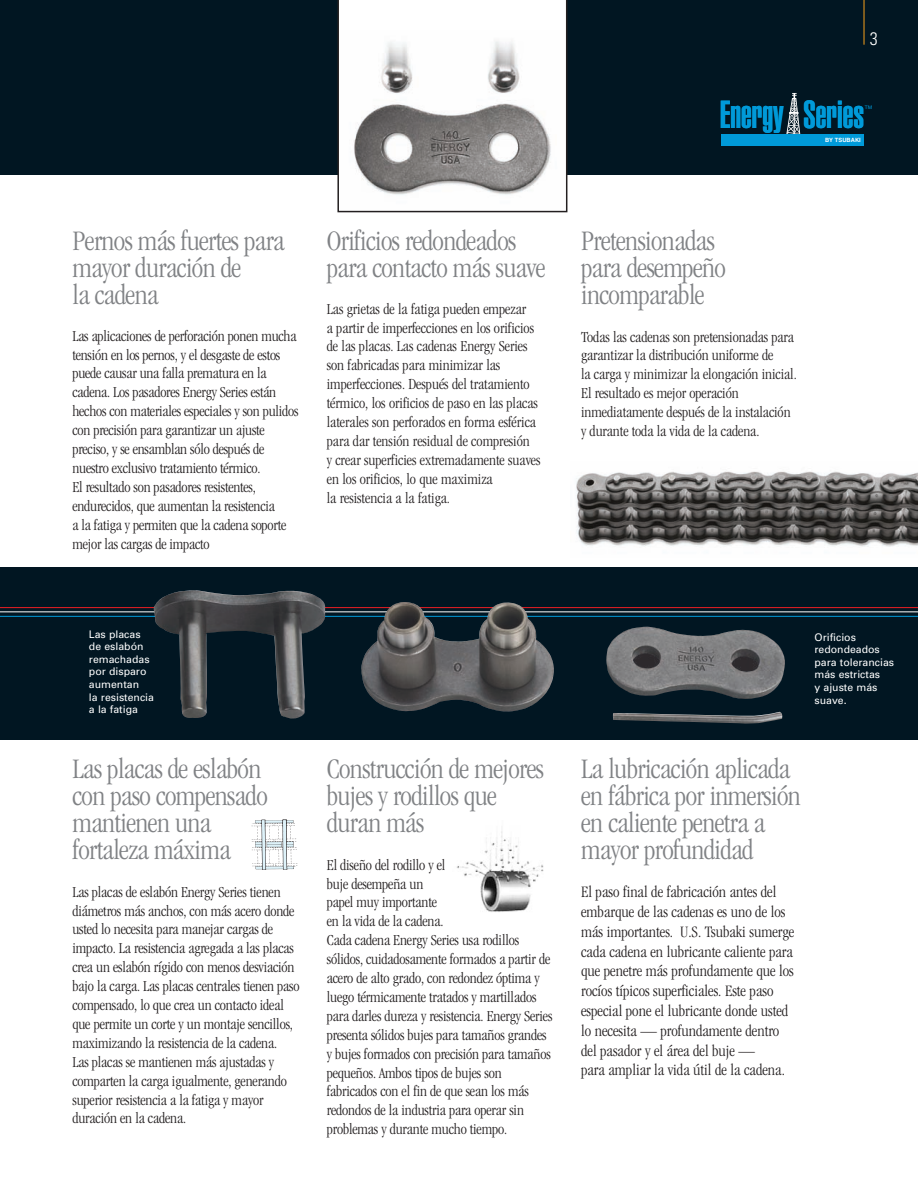
<style>
.page{position:relative;width:918px;height:1188px;background:#fff}
.page>*{position:absolute;margin:0;border:0;box-sizing:border-box;transform-origin:0 0}
.t1{font:900 extra-condensed 38.4px "Helvetica";color:#009ad9}
.t2{font:300 condensed 29.25px/27px "Garamond";letter-spacing:-.02em;color:#808285}
.t3{font:300 condensed 18px "Univers";color:#fff}
.t4{font:300 condensed 16.5px/19.8px "Garamond";color:#231f20}
.t5{font:300 condensed 15.75px/18.9px "Garamond";letter-spacing:-.01em;color:#231f20}
.t6{font:10.5px/12.6px "Univers";color:#fff}
.t7{font:700 5.85px "Helvetica";color:#fff}
.t8{font:4.8px "Univers";color:#009ad9}
</style>
<div class="page">
<div style="left:0;top:0;width:918px;height:176px;background:#011622"></div>
<div style="left:0;top:567px;width:918px;height:173px;background:#011622"></div>
<img style="left:576px;top:471px;width:342px;height:76px">
<svg style="left:337px;top:0;width:230px;height:212px;background:#d4d3d3"></svg>
<svg style="left:786px;top:93px;width:15px;height:41px"></svg>
<div style="left:721px;top:134px;width:143px;height:12px;background:#009ad9"></div>
<img style="left:456px;top:831px;width:88px;height:81px">
<img style="left:251px;top:819px;width:47px;height:51px">
<hr style="left:864px;top:0;width:1px;height:45px;background:#f6a01b">
<hr style="left:0;top:607px;width:918px;height:1px;background:#ee1e24">
<hr style="left:0;top:611px;width:918px;height:1px;background:#fff">
<hr style="left:0;top:616px;width:918px;height:1px;background:#009ad9">
<img style="left:361px;top:602px;width:193px;height:110px">
<img style="left:606px;top:626px;width:179px;height:98px">
<img style="left:154px;top:590px;width:171px;height:129px">
<p class="t3" style="left:870px;top:32px;width:9px">3</p>
<h1 class="t1" style="left:720px;top:100px;width:146px">Energy Series</h1>
<p class="t7" style="left:825px;top:138px;width:37px">BY TSUBAKI</p>
<p class="t8" style="left:865px;top:106px;width:9px">TM</p>
<h2 class="t2" style="left:72px;top:230px;width:214px">Pernos más fuertes para mayor duración de<br>la cadena</h2>
<p class="t5" style="left:72px;top:327px;width:227px">Las aplicaciones de perforación ponen mucha tensión en los pernos, y el desgaste de estos puede causar una falla prematura en la cadena. Los pasadores Energy Series están hechos con materiales especiales y son pulidos con precisión para garantizar un ajuste preciso, y se ensamblan sólo después de nuestro exclusivo tratamiento térmico.<br>El resultado son pasadores resistentes, endurecidos, que aumentan la resistencia<br>a la fatiga y permiten que la cadena soporte mejor las cargas de impacto</p>
<h2 class="t2" style="left:327px;top:230px;width:220px">Orificios redondeados para contacto más suave</h2>
<p class="t5" style="left:327px;top:300px;width:215px">Las grietas de la fatiga pueden empezar<br>a partir de imperfecciones en los orificios de las placas. Las cadenas Energy Series son fabricadas para minimizar las imperfecciones. Después del tratamiento térmico, los orificios de paso en las placas laterales son perforados en forma esférica para dar tensión residual de compresión<br>y crear superficies extremadamente suaves en los orificios, lo que maximiza<br>la resistencia a la fatiga.</p>
<h2 class="t2" style="left:581px;top:230px;width:146px">Pretensionadas para desempeño incomparable</h2>
<p class="t5" style="left:581px;top:328px;width:217px">Todas las cadenas son pretensionadas para garantizar la distribución uniforme de<br>la carga y minimizar la elongación inicial.<br>El resultado es mejor operación inmediatamente después de la instalación y durante toda la vida de la cadena.</p>
<p class="t6" style="left:89px;top:629px;width:67px">Las placas de eslabón remachadas por disparo aumentan<br>la resistencia a la fatiga</p>
<h2 class="t2" style="left:72px;top:758px;width:197px">Las placas de eslabón con paso compensado mantienen una fortaleza máxima</h2>
<p class="t5" style="left:72px;top:883px;width:229px">Las placas de eslabón Energy Series tienen diámetros más anchos, con más acero donde usted lo necesita para manejar cargas de impacto. La resistencia agregada a las placas crea un eslabón rígido con menos desviación bajo la carga. Las placas centrales tienen paso compensado, lo que crea un contacto ideal que permite un corte y un montaje sencillos, maximizando la resistencia de la cadena.<br>Las placas se mantienen más ajustadas y comparten la carga igualmente, generando superior resistencia a la fatiga y mayor duración en la cadena.</p>
<h2 class="t2" style="left:327px;top:758px;width:219px">Construcción de mejores bujes y rodillos que duran más</h2>
<p class="t5" style="left:327px;top:856px;width:227px">El diseño del rodillo y el<br>buje desempeña un<br>papel muy importante<br>en la vida de la cadena.<br>Cada cadena Energy Series usa rodillos sólidos, cuidadosamente formados a partir de acero de alto grado, con redondez óptima y luego térmicamente tratados y martillados para darles dureza y resistencia. Energy Series presenta sólidos bujes para tamaños grandes y bujes formados con precisión para tamaños pequeños. Ambos tipos de bujes son fabricados con el fin de que sean los más redondos de la industria para operar sin problemas y durante mucho tiempo.</p>
<p class="t6" style="left:814px;top:631px;width:81px">Orificios redondeados para tolerancias más estrictas<br>y ajuste más suave.</p>
<h2 class="t2" style="left:581px;top:758px;width:221px">La lubricación aplicada en fábrica por inmersión en caliente penetra a mayor profundidad</h2>
<p class="t4" style="left:581px;top:883px;width:215px">El paso final de fabricación antes del embarque de las cadenas es uno de los más importantes. U.S. Tsubaki sumerge cada cadena en lubricante caliente para que penetre más profundamente que los rocíos típicos superficiales. Este paso especial pone el lubricante donde usted lo necesita — profundamente dentro del pasador y el área del buje —<br>para ampliar la vida útil de la cadena.</p>
</div>
